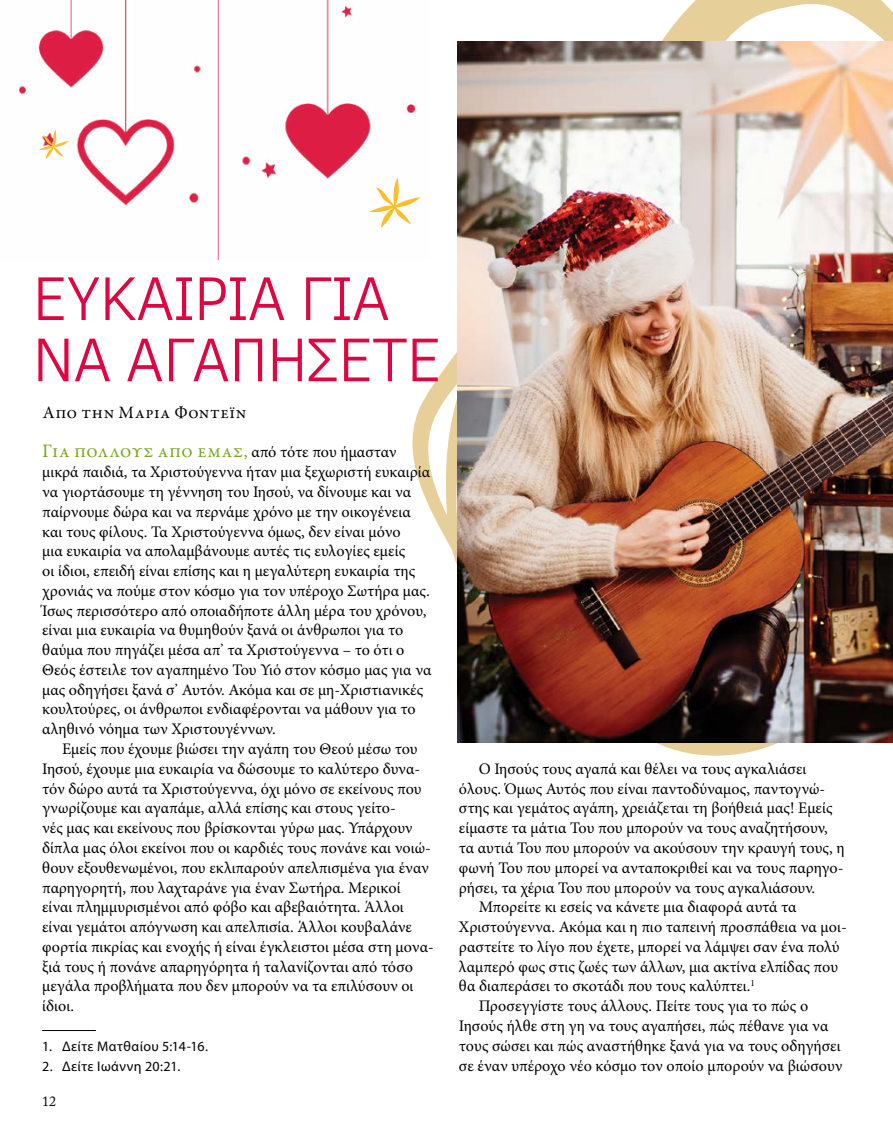
<style>
.page{position:relative;width:893px;height:1141px;background:#fff}
.page>*{position:absolute;margin:0;border:0;box-sizing:border-box;transform-origin:0 0}
.t1{font:300 63px/61.2px "Clear Sans";letter-spacing:-.025em;color:#de0640}
.t2{font:19.25px "Garamond Premr Pro";letter-spacing:.025em;color:#79a722}
.t3{font:17.5px "Garamond Premr Pro";letter-spacing:.035em;color:#000}
.t4{font:16.1px/19.8px "Minion Pro";color:#000}
.t5{font:14px "Myriad Pro";letter-spacing:.03em;color:#000}
.t6{font:14px "Adobe Caslon Pro";color:#000}
.s1{font-family:"Minion Pro";font-size:16.1px;color:#000}
</style>
<div class="page">
<svg style="left:412px;top:0;width:481px;height:756px"></svg>
<img style="left:457px;top:41px;width:436px;height:701px">
<img style="left:19px;top:0;width:410px;height:260px">
<hr style="left:42px;top:1030px;width:54px;height:1px;background:#000">
<svg style="left:369px;top:178px;width:52px;height:50px"></svg>
<svg style="left:39px;top:130px;width:30px;height:29px"></svg>
<h1 class="t1" style="left:32px;top:267px;width:411px">ΕΥΚΑΙΡΊΑ ΓΙΑ<br>ΝΑ ΑΓΑΠΉΣΕΤΕ</h1>
<p class="t3" style="left:43px;top:402px;width:205px">Από την Μαρία Φοντέιν</p>
<p class="t2" style="left:42px;top:440px;width:356px">Για πολλούς από εμάς, <span class="s1">από τότε που ήμασταν</span></p>
<p class="t4" style="left:42px;top:462px;width:391px">μικρά παιδιά, τα Χριστούγεννα ήταν μια ξεχωριστή ευκαιρία να γιορτάσουμε τη γέννηση του Ιησού, να δίνουμε και να παίρνουμε δώρα και να περνάμε χρόνο με την οικογένεια και τους φίλους. Τα Χριστούγεννα όμως, δεν είναι μόνο<br>μια ευκαιρία να απολαμβάνουμε αυτές τις ευλογίες εμείς<br>οι ίδιοι, επειδή είναι επίσης και η μεγαλύτερη ευκαιρία της χρονιάς να πούμε στον κόσμο για τον υπέροχο Σωτήρα μας.<br>Ίσως περισσότερο από οποιαδήποτε άλλη μέρα του χρόνου, είναι μια ευκαιρία να θυμηθούν ξανά οι άνθρωποι για το θαύμα που πηγάζει μέσα απ’ τα Χριστούγεννα – το ότι ο Θεός έστειλε τον αγαπημένο Του Υιό στον κόσμο μας για να μας οδηγήσει ξανά σ’ Αυτόν. Ακόμα και σε μη-Χριστιανικές κουλτούρες, οι άνθρωποι ενδιαφέρονται να μάθουν για το αληθινό νόημα των Χριστουγέννων.</p>
<p class="t4" style="left:42px;top:739px;width:393px;text-indent:20px">Εμείς που έχουμε βιώσει την αγάπη του Θεού μέσω του Ιησού, έχουμε μια ευκαιρία να δώσουμε το καλύτερο δυνα&shy;τόν δώρο αυτά τα Χριστούγεννα, όχι μόνο σε εκείνους που γνωρίζουμε και αγαπάμε, αλλά επίσης και στους γείτο-<br>νές μας και εκείνους που βρίσκονται γύρω μας. Υπάρχουν δίπλα μας όλοι εκείνοι που οι καρδιές τους πονάνε και νοιώ&shy;θουν εξουθενωμένοι, που εκλιπαρούν απελπισμένα για έναν παρηγορητή, που λαχταράνε για έναν Σωτήρα. Μερικοί είναι πλημμυρισμένοι από φόβο και αβεβαιότητα. Άλλοι είναι γεμάτοι απόγνωση και απελπισία. Άλλοι κουβαλάνε φορτία πικρίας και ενοχής ή είναι έγκλειστοι μέσα στη μονα&shy;ξιά τους ή πονάνε απαρηγόρητα ή ταλανίζονται από τόσο μεγάλα προβλήματα που δεν μπορούν να τα επιλύσουν οι ίδιοι.</p>
<p class="t5" style="left:42px;top:1037px;width:167px">1. Δείτε Ματθαίου 5:14-16.</p>
<p class="t5" style="left:42px;top:1057px;width:140px">2. Δείτε Ιωάννη 20:21.</p>
<p class="t6" style="left:42px;top:1093px;width:15px">12</p>
<p class="t4" style="left:479px;top:759px;width:329px">Ο Ιησούς τους αγαπά και θέλει να τους αγκαλιάσει</p>
<p class="t4" style="left:459px;top:779px;width:368px">όλους. Όμως Αυτός που είναι παντοδύναμος, παντογνώ-</p>
<p class="t4" style="left:459px;top:798px;width:375px">στης και γεμάτος αγάπη, χρειάζεται τη βοήθειά μας! Εμείς</p>
<p class="t4" style="left:459px;top:818px;width:370px">είμαστε τα μάτια Του που μπορούν να τους αναζητήσουν,</p>
<p class="t4" style="left:459px;top:838px;width:387px">τα αυτιά Του που μπορούν να ακούσουν την κραυγή τους, η</p>
<p class="t4" style="left:459px;top:858px;width:386px">φωνή Του που μπορεί να ανταποκριθεί και να τους παρηγο-</p>
<p class="t4" style="left:459px;top:878px;width:358px">ρήσει, τα χέρια Του που μπορούν να τους αγκαλιάσουν.</p>
<p class="t4" style="left:479px;top:897px;width:319px">Μπορείτε κι εσείς να κάνετε μια διαφορά αυτά τα</p>
<p class="t4" style="left:459px;top:917px;width:389px">Χριστούγεννα. Ακόμα και η πιο ταπεινή προσπάθεια να μοι-</p>
<p class="t4" style="left:459px;top:937px;width:382px">ραστείτε το λίγο που έχετε, μπορεί να λάμψει σαν ένα πολύ</p>
<p class="t4" style="left:459px;top:957px;width:381px">λαμπερό φως στις ζωές των άλλων, μια ακτίνα ελπίδας που</p>
<p class="t4" style="left:459px;top:976px;width:298px">θα διαπεράσει το σκοτάδι που τους καλύπτει.<sup>1</sup></p>
<p class="t4" style="left:479px;top:996px;width:331px">Προσεγγίστε τους άλλους. Πείτε τους για το πώς ο</p>
<p class="t4" style="left:459px;top:1016px;width:371px">Ιησούς ήλθε στη γη να τους αγαπήσει, πώς πέθανε για να</p>
<p class="t4" style="left:459px;top:1036px;width:383px">τους σώσει και πώς αναστήθηκε ξανά για να τους οδηγήσει</p>
<p class="t4" style="left:459px;top:1055px;width:385px">σε έναν υπέροχο νέο κόσμο τον οποίο μπορούν να βιώσουν</p>
</div>
